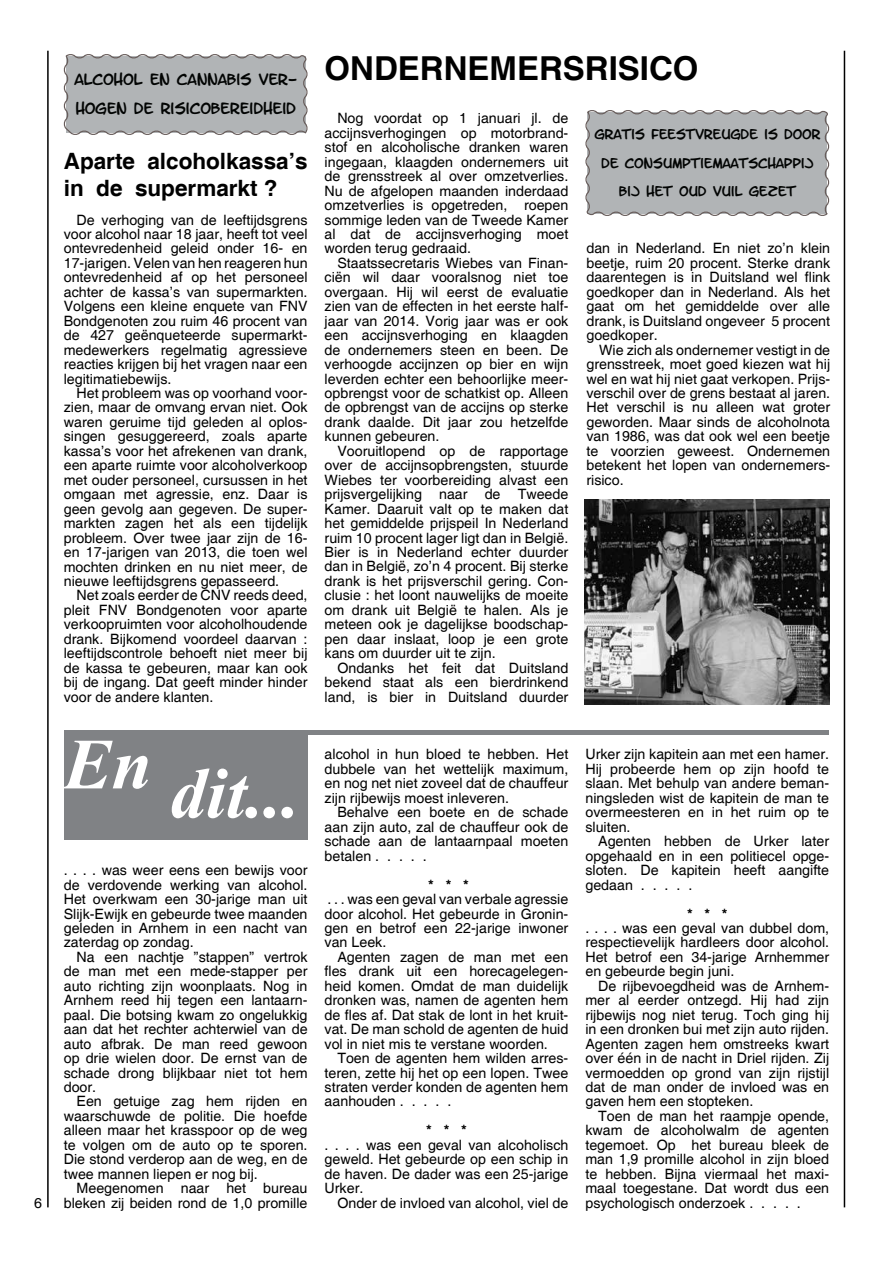
<style>
.page{position:relative;width:893px;height:1263px;background:#fff}
.page>*{position:absolute;margin:0;border:0;box-sizing:border-box;transform-origin:0 0}
.t1{font:italic 700 72px "Times New Roman";color:#fff}
.t2{font:700 33px "Helvetica";color:#000}
.t3{font:700 22.5px/27px "Helvetica";color:#000}
.t4{font:14.25px/14.4px "Helvetica";color:#000;text-align:justify}
.t5{font:700 14.25px "Helvetica";color:#000}
.t6{font:13.5px/28.5px "Letter O Matic";color:#020403}
.t7{font:12px "Letter O Matic";color:#020403}
</style>
<div class="page">
<hr style="left:47px;top:51px;width:2px;height:1156px;background:#000">
<hr style="left:844px;top:51px;width:1px;height:1156px;background:#000">
<div style="left:65px;top:730px;width:764px;height:5px;background:#808285"></div>
<div style="left:64px;top:735px;width:243px;height:104px;background:#808285"></div>
<svg style="left:585px;top:110px;width:245px;height:106px;background:#b1b4b6"></svg>
<svg style="left:63px;top:54px;width:245px;height:81px;background:#b1b4b5"></svg>
<img style="left:585px;top:500px;width:244px;height:204px">
<p class="t4" style="left:34px;top:1196px;width:9px">6</p>
<p class="t6" style="left:74px;top:68px;width:224px">ALCOHOL EN CANNABIS VER-<br>HOGEN DE RISICOBEREIDHEID</p>
<h3 class="t3" style="left:64px;top:148px;width:245px">Aparte alcoholkassa’s in de supermarkt ?</h3>
<p class="t4" style="left:64px;top:213px;width:245px;text-indent:13px">De verhoging van de leeftijdsgrens voor alcohol naar 18 jaar, heeft tot veel ontevredenheid geleid onder 16- en 17-jarigen. Velen van hen reageren hun ontevredenheid af op het personeel achter de kassa’s van supermarkten.<br>Volgens een kleine enquete van FNV Bondgenoten zou ruim 46 procent van de 427 geënqueteerde supermarkt&shy;medewerkers regelmatig agressieve reacties krijgen bij het vragen naar een legitimatiebewijs.</p>
<p class="t4" style="left:64px;top:386px;width:245px;text-indent:13px">Het probleem was op voorhand voor&shy;zien, maar de omvang ervan niet. Ook waren geruime tijd geleden al oplos&shy;singen gesuggereerd, zoals aparte kassa’s voor het afrekenen van drank, een aparte ruimte voor alcoholverkoop met ouder personeel, cursussen in het omgaan met agressie, enz. Daar is geen gevolg aan gegeven. De super&shy;markten zagen het als een tijdelijk probleem. Over twee jaar zijn de 16- en 17-jarigen van 2013, die toen wel mochten drinken en nu niet meer, de nieuwe leeftijdsgrens gepasseerd.</p>
<p class="t4" style="left:64px;top:589px;width:245px;text-indent:13px">Net zoals eerder de CNV reeds deed, pleit FNV Bondgenoten voor aparte verkoopruimten voor alcoholhoudende drank. Bijkomend voordeel daarvan : leeftijdscontrole behoeft niet meer bij de kassa te gebeuren, maar kan ook bij de ingang. Dat geeft minder hinder voor de andere klanten.</p>
<h1 class="t1" style="left:64px;top:743px;width:238px">En dit...</h1>
<p class="t4" style="left:64px;top:863px;width:245px">. . . . was weer eens een bewijs voor de verdovende werking van alcohol.<br>Het overkwam een 30-jarige man uit Slijk-Ewijk en gebeurde twee maanden geleden in Arnhem in een nacht van zaterdag op zondag.</p>
<p class="t4" style="left:64px;top:950px;width:245px;text-indent:13px">Na een nachtje ”stappen” vertrok de man met een mede-stapper per auto richting zijn woonplaats. Nog in Arnhem reed hij tegen een lantaarn&shy;paal. Die botsing kwam zo ongelukkig aan dat het rechter achterwiel van de auto afbrak. De man reed gewoon op drie wielen door. De ernst van de schade drong blijkbaar niet tot hem door.</p>
<p class="t4" style="left:64px;top:1095px;width:245px;text-indent:13px">Een getuige zag hem rijden en waarschuwde de politie. Die hoefde alleen maar het krasspoor op de weg te volgen om de auto op te sporen.<br>Die stond verderop aan de weg, en de twee mannen liepen er nog bij.</p>
<p class="t4" style="left:64px;top:1181px;width:245px;text-align:right">Meegenomen naar het bureau bleken zij beiden rond de 1,0 promille</p>
<h2 class="t2" style="left:325px;top:48px;width:376px">ONDERNEMERSRISICO</h2>
<p class="t4" style="left:325px;top:112px;width:245px;text-indent:13px">Nog voordat op 1 januari jl. de accijnsverhogingen op motorbrand&shy;stof en alcoholische dranken waren ingegaan, klaagden ondernemers uit de grensstreek al over omzetverlies.<br>Nu de afgelopen maanden inderdaad omzetverlies is opgetreden, roepen sommige leden van de Tweede Kamer al dat de accijnsverhoging moet worden terug gedraaid.</p>
<p class="t4" style="left:325px;top:256px;width:245px;text-indent:13px">Staatssecretaris Wiebes van Finan&shy;ciën wil daar vooralsnog niet toe overgaan. Hij wil eerst de evaluatie zien van de effecten in het eerste half&shy;jaar van 2014. Vorig jaar was er ook een accijnsverhoging en klaagden de ondernemers steen en been. De verhoogde accijnzen op bier en wijn leverden echter een behoorlijke meer&shy;opbrengst voor de schatkist op. Alleen de opbrengst van de accijns op sterke drank daalde. Dit jaar zou hetzelfde kunnen gebeuren.</p>
<p class="t4" style="left:325px;top:444px;width:245px;text-indent:13px">Vooruitlopend op de rapportage over de accijnsopbrengsten, stuurde Wiebes ter voorbereiding alvast een prijsvergelijking naar de Tweede Kamer. Daaruit valt op te maken dat het gemiddelde prijspeil In Nederland ruim 10 procent lager ligt dan in België.<br>Bier is in Nederland echter duurder dan in België, zo’n 4 procent. Bij sterke drank is het prijsverschil gering. Con&shy;clusie : het loont nauwelijks de moeite om drank uit België te halen. Als je meteen ook je dagelijkse boodschap&shy;pen daar inslaat, loop je een grote kans om duurder uit te zijn.</p>
<p class="t4" style="left:325px;top:661px;width:245px;text-indent:13px">Ondanks het feit dat Duitsland bekend staat als een bierdrinkend land, is bier in Duitsland duurder</p>
<p class="t7" style="left:594px;top:130px;width:227px">GRATIS FEESTVREUGDE IS DOOR</p>
<p class="t7" style="left:601px;top:159px;width:213px">DE CONSUMPTIEMAATSCHAPPIJ</p>
<p class="t7" style="left:619px;top:187px;width:178px">BIJ HET OUD VUIL GEZET</p>
<p class="t4" style="left:586px;top:242px;width:245px">dan in Nederland. En niet zo’n klein beetje, ruim 20 procent. Sterke drank daarentegen is in Duitsland wel flink goedkoper dan in Nederland. Als het gaat om het gemiddelde over alle drank, is Duitsland ongeveer 5 procent goedkoper.</p>
<p class="t4" style="left:586px;top:343px;width:245px;text-indent:13px">Wie zich als ondernemer vestigt in de grensstreek, moet goed kiezen wat hij wel en wat hij niet gaat verkopen. Prijs&shy;verschil over de grens bestaat al jaren.<br>Het verschil is nu alleen wat groter geworden. Maar sinds de alcoholnota van 1986, was dat ook wel een beetje te voorzien geweest. Ondernemen betekent het lopen van ondernemers&shy;risico.</p>
<p class="t4" style="left:325px;top:748px;width:245px">alcohol in hun bloed te hebben. Het dubbele van het wettelijk maximum, en nog net niet zoveel dat de chauffeur zijn rijbewijs moest inleveren.</p>
<p class="t4" style="left:325px;top:806px;width:245px;text-indent:13px">Behalve een boete en de schade aan zijn auto, zal de chauffeur ook de schade aan de lantaarnpaal moeten betalen . . . . .</p>
<p class="t5" style="left:428px;top:876px;width:42px">* * *</p>
<p class="t4" style="left:325px;top:892px;width:245px">. . . was een geval van verbale agressie door alcohol. Het gebeurde in Gronin&shy;gen en betrof een 22-jarige inwoner van Leek.</p>
<p class="t4" style="left:325px;top:950px;width:245px;text-indent:13px">Agenten zagen de man met een fles drank uit een horecagelegen&shy;heid komen. Omdat de man duidelijk dronken was, namen de agenten hem de fles af. Dat stak de lont in het kruit&shy;vat. De man schold de agenten de huid vol in niet mis te verstane woorden.</p>
<p class="t4" style="left:325px;top:1051px;width:245px;text-indent:13px">Toen de agenten hem wilden arres&shy;teren, zette hij het op een lopen. Twee straten verder konden de agenten hem aanhouden . . . . .</p>
<p class="t5" style="left:426px;top:1122px;width:42px">* * *</p>
<p class="t4" style="left:325px;top:1138px;width:245px">. . . . was een geval van alcoholisch geweld. Het gebeurde op een schip in de haven. De dader was een 25-jarige Urker.</p>
<p class="t4" style="left:337px;top:1196px;width:233px">Onder de invloed van alcohol, viel de</p>
<p class="t4" style="left:585px;top:748px;width:245px">Urker zijn kapitein aan met een hamer.<br>Hij probeerde hem op zijn hoofd te slaan. Met behulp van andere beman&shy;ningsleden wist de kapitein de man te overmeesteren en in het ruim op te sluiten.</p>
<p class="t4" style="left:585px;top:834px;width:245px;text-indent:13px">Agenten hebben de Urker later opgehaald en in een politiecel opge&shy;sloten. De kapitein heeft aangifte gedaan . . . . .</p>
<p class="t5" style="left:687px;top:905px;width:42px">* * *</p>
<p class="t4" style="left:585px;top:921px;width:245px">. . . . was een geval van dubbel dom, respectievelijk hardleers door alcohol.<br>Het betrof een 34-jarige Arnhemmer en gebeurde begin juni.</p>
<p class="t4" style="left:585px;top:979px;width:245px;text-indent:13px">De rijbevoegdheid was de Arnhem&shy;mer al eerder ontzegd. Hij had zijn rijbewijs nog niet terug. Toch ging hij in een dronken bui met zijn auto rijden.<br>Agenten zagen hem omstreeks kwart over één in de nacht in Driel rijden. Zij vermoedden op grond van zijn rijstijl dat de man onder de invloed was en gaven hem een stopteken.</p>
<p class="t4" style="left:585px;top:1109px;width:245px;text-indent:13px">Toen de man het raampje opende, kwam de alcoholwalm de agenten tegemoet. Op het bureau bleek de man 1,9 promille alcohol in zijn bloed te hebben. Bijna viermaal het maxi&shy;maal toegestane. Dat wordt dus een psychologisch onderzoek . . . . .</p>
</div>
